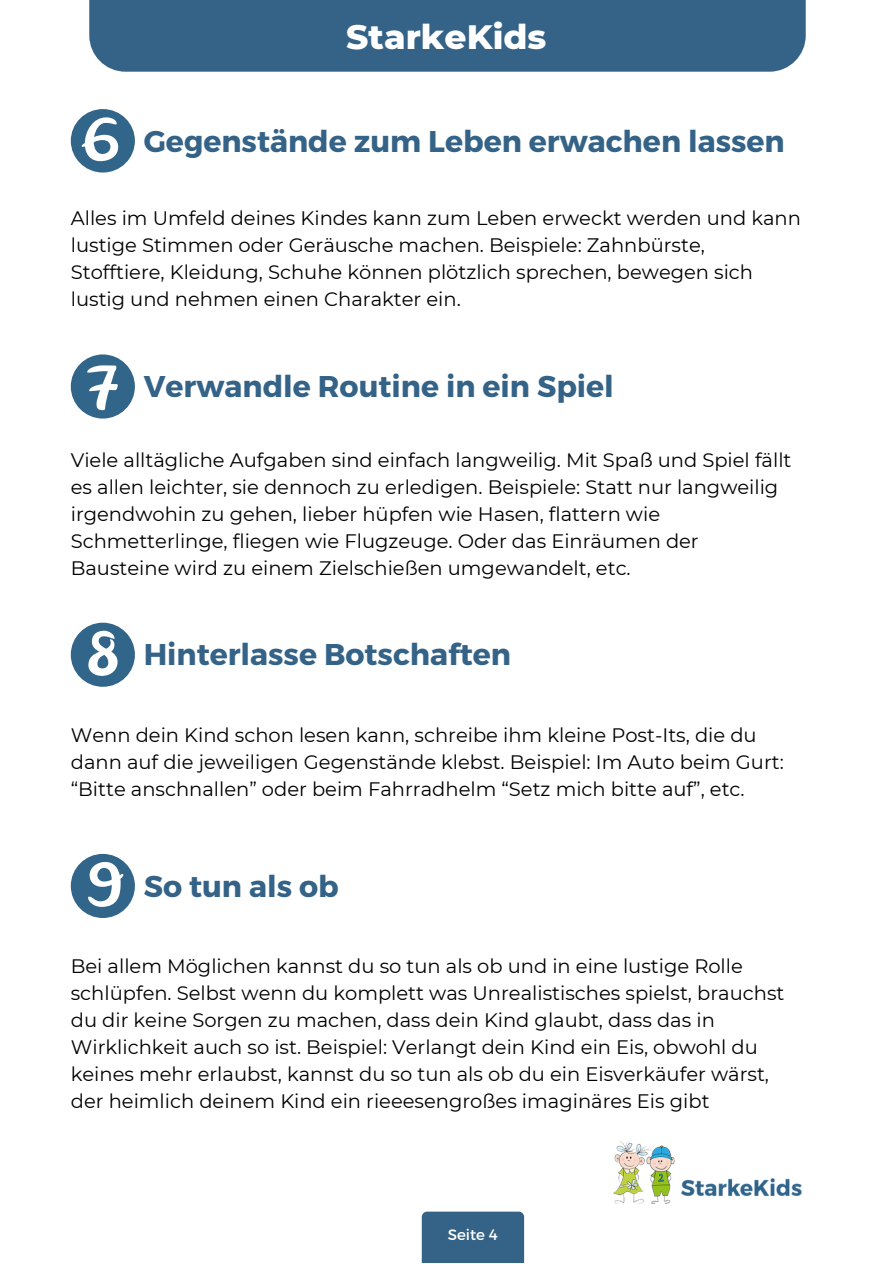
<style>
.page{position:relative;width:893px;height:1264px;background:#fff}
.page>*{position:absolute;margin:0;border:0;box-sizing:border-box;transform-origin:0 0}
.t1{font:800 34.5px "Montserrat";color:#fff}
.t2{font:700 30px "Montserrat";color:#346387}
.t3{font:19.5px/27px "Montserrat";color:#000}
.t4{font:15px "Montserrat";color:#fff}
</style>
<div class="page">
<img style="left:614px;top:1141px;width:187px;height:63px">
<div style="left:89px;top:0;width:716px;height:72px;background:#346387"></div>
<div style="left:422px;top:1211px;width:102px;height:51px;background:#346387"></div>
<svg style="left:71px;top:109px;width:64px;height:63px"></svg>
<svg style="left:71px;top:354px;width:64px;height:64px"></svg>
<svg style="left:71px;top:622px;width:64px;height:64px"></svg>
<svg style="left:71px;top:853px;width:64px;height:65px"></svg>
<h1 class="t1" style="left:346px;top:15px;width:201px">StarkeKids</h1>
<h2 class="t2" style="left:144px;top:121px;width:642px">Gegenstände zum Leben erwachen lassen</h2>
<p class="t3" style="left:71px;top:205px;width:731px">Alles im Umfeld deines Kindes kann zum Leben erweckt werden und kann lustige Stimmen oder Geräusche machen. Beispiele: Zahnbürste, Stofftiere, Kleidung, Schuhe können plötzlich sprechen, bewegen sich lustig und nehmen einen Charakter ein.</p>
<h2 class="t2" style="left:144px;top:367px;width:471px">Verwandle Routine in ein Spiel</h2>
<p class="t3" style="left:71px;top:447px;width:722px">Viele alltägliche Aufgaben sind einfach langweilig. Mit Spaß und Spiel fällt es allen leichter, sie dennoch zu erledigen. Beispiele: Statt nur langweilig irgendwohin zu gehen, lieber hüpfen wie Hasen, flattern wie Schmetterlinge, fliegen wie Flugzeuge. Oder das Einräumen der Bausteine wird zu einem Zielschießen umgewandelt, etc.</p>
<h2 class="t2" style="left:144px;top:635px;width:369px">Hinterlasse Botschaften</h2>
<p class="t3" style="left:71px;top:721px;width:714px">Wenn dein Kind schon lesen kann, schreibe ihm kleine Post-Its, die du dann auf die jeweiligen Gegenstände klebst. Beispiel: Im Auto beim Gurt: “Bitte anschnallen” oder beim Fahrradhelm “Setz mich bitte auf”, etc.</p>
<h2 class="t2" style="left:144px;top:866px;width:196px">So tun als ob</h2>
<p class="t3" style="left:71px;top:952px;width:715px">Bei allem Möglichen kannst du so tun als ob und in eine lustige Rolle schlüpfen. Selbst wenn du komplett was Unrealistisches spielst, brauchst du dir keine Sorgen zu machen, dass dein Kind glaubt, dass das in Wirklichkeit auch so ist. Beispiel: Verlangt dein Kind ein Eis, obwohl du keines mehr erlaubst, kannst du so tun als ob du ein Eisverkäufer wärst, der heimlich deinem Kind ein rieeesengroßes imaginäres Eis gibt</p>
<p class="t4" style="left:447px;top:1224px;width:52px">Seite 4</p>
</div>
